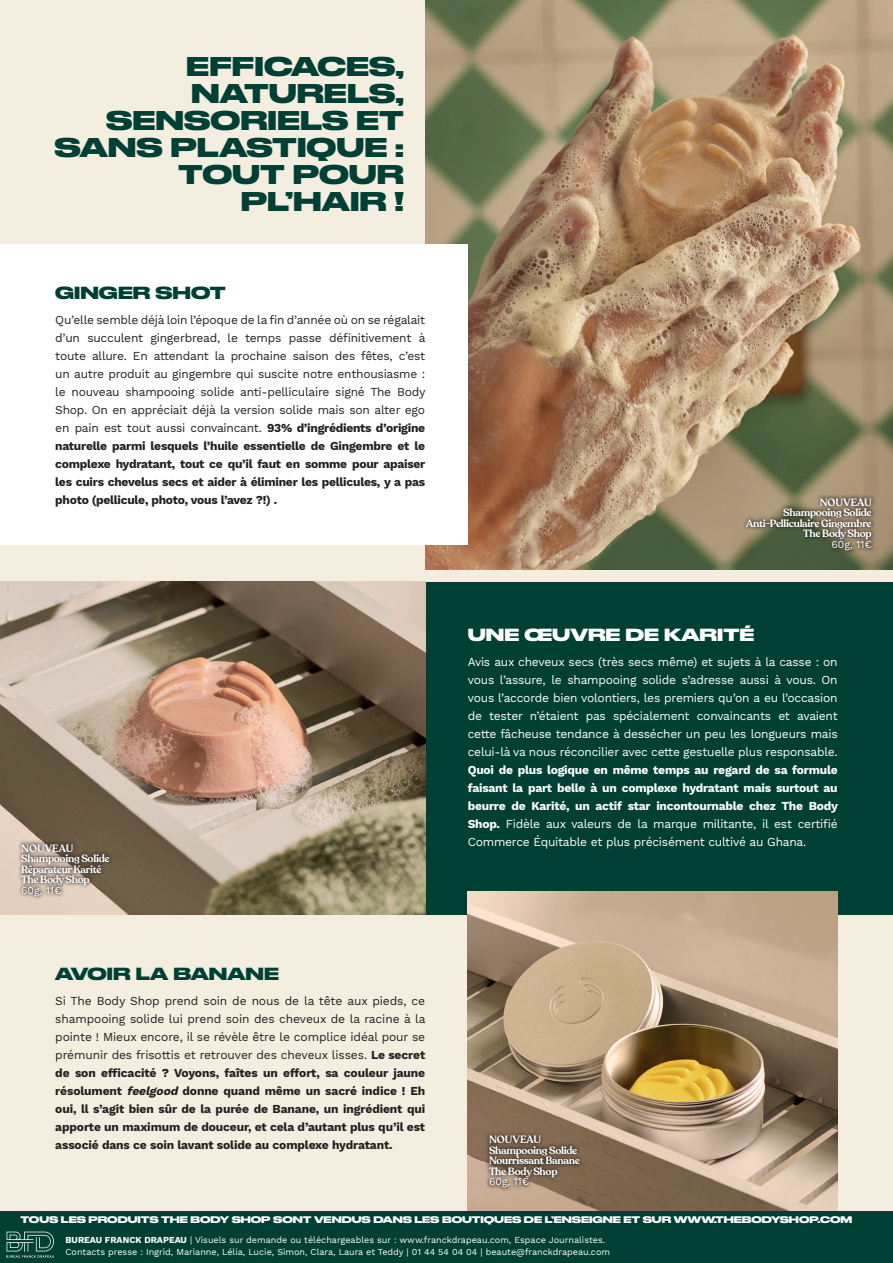
<style>
.page{position:relative;width:893px;height:1263px;background:#f4eee1}
.page>*{position:absolute;margin:0;border:0;box-sizing:border-box;transform-origin:0 0}
.t1{font:700 25.5px/27px "Druk Wide Cy";color:#004034;text-align:right}
.t2{font:700 16.5px "Druk Wide Cy";color:#004034}
.t3{font:700 16.5px "Druk Wide Cy";color:#fff}
.t4{font:12px/18px "Work Sans";letter-spacing:-.02em;color:#231f20;text-align:justify}
.t5{font:700 12px/18px "Work Sans";letter-spacing:-.01em;color:#231f20;text-align:justify}
.t6{font:12px/18px "Work Sans";letter-spacing:-.02em;color:#fff;text-align:justify}
.t7{font:700 12px/18px "Work Sans";letter-spacing:-.02em;color:#fff;text-align:justify}
.t8{font:600 10.5px/10.5px "Recoleta";letter-spacing:-.03em;color:#fff}
.t9{font:10.5px "Work Sans";letter-spacing:-.01em;color:#fff}
.t10{font:9px/12px "Work Sans";color:#fff}
.t11{font:700 9px "Druk Wide Cy";letter-spacing:-.01em;color:#fff}
.s1{font-weight:700}
.s2{font-weight:400}
.s3{font-style:italic}
</style>
<div class="page">
<img style="left:425px;top:0;width:468px;height:569px">
<div style="left:0;top:244px;width:468px;height:301px;background:#fff"></div>
<div style="left:425px;top:582px;width:468px;height:332px;background:#004034"></div>
<img style="left:468px;top:892px;width:370px;height:320px">
<div style="left:0;top:1212px;width:893px;height:51px;background:#004034"></div>
<svg style="left:6px;top:1232px;width:48px;height:26px"></svg>
<img style="left:0;top:582px;width:425px;height:332px">
<div style="left:17px;top:840px;width:97px;height:60px;background:#231f20;opacity:.75"></div>
<div style="left:742px;top:494px;width:134px;height:60px;background:#231f20;opacity:.75"></div>
<div style="left:484px;top:1131px;width:100px;height:61px;background:#231f20;opacity:.75"></div>
<h1 class="t1" style="left:54px;top:51px;width:351px">EFFICACES,<br>NATURELS,<br>SENSORIELS ET<br>SANS PLASTIQUE :<br>TOUT POUR<br>PL’HAIR !</h1>
<h2 class="t2" style="left:55px;top:279px;width:172px">GINGER SHOT</h2>
<p class="t4" style="left:55px;top:311px;width:372px">Qu’elle semble déjà loin l’époque de la fin d’année où on se régalait d’un succulent gingerbread, le temps passe définitivement à toute allure. En attendant la prochaine saison des fêtes, c’est un autre produit au gingembre qui suscite notre enthousiasme : le nouveau shampooing solide anti-pelliculaire signé The Body Shop. On en appréciait déjà la version solide mais son alter ego en pain est tout aussi convaincant. <span class="s1">93% d’ingrédients d’origine naturelle parmi lesquels l’huile essentielle de Gingembre et le complexe hydratant, tout ce qu’il faut en somme pour apaiser les cuirs chevelus secs et aider à éliminer les pellicules, y a pas photo (pellicule, photo, vous l’avez ?!) .</span></p>
<p class="t8" style="left:21px;top:843px;width:90px">NOUVEAU<br>Shampooing Solide<br>Réparateur Karité<br>The Body Shop</p>
<p class="t9" style="left:21px;top:884px;width:42px">60g, 11€</p>
<h2 class="t2" style="left:55px;top:961px;width:225px">AVOIR LA BANANE</h2>
<p class="t5" style="left:55px;top:993px;width:372px"><span class="s2">Si The Body Shop prend soin de nous de la tête aux pieds, ce shampooing solide lui prend soin des cheveux de la racine à la pointe ! Mieux encore, il se révèle être le complice idéal pour se prémunir des frisottis et retrouver des cheveux lisses.</span> Le secret de son efficacité ? Voyons, faîtes un effort, sa couleur jaune résolument <span class="s3">feelgood</span> donne quand même un sacré indice ! Eh oui, ll s’agit bien sûr de la purée de Banane, un ingrédient qui apporte un maximum de douceur, et cela d’autant plus qu’il est associé dans ce soin lavant solide au complexe hydratant.</p>
<p class="t8" style="left:746px;top:497px;width:127px;text-align:right">NOUVEAU<br>Shampooing Solide<br>Anti-Pelliculaire Gingembre<br>The Body Shop</p>
<p class="t9" style="left:832px;top:538px;width:42px">60g, 11€</p>
<h2 class="t3" style="left:468px;top:621px;width:288px">UNE ŒUVRE DE KARITÉ</h2>
<p class="t6" style="left:468px;top:653px;width:371px">Avis aux cheveux secs (très secs même) et sujets à la casse : on vous l’assure, le shampooing solide s’adresse aussi à vous. On vous l’accorde bien volontiers, les premiers qu’on a eu l’occasion de tester n’étaient pas spécialement convaincants et avaient cette fâcheuse tendance à dessécher un peu les longueurs mais celui-là va nous réconcilier avec cette gestuelle plus responsable.</p>
<p class="t7" style="left:468px;top:761px;width:372px">Quoi de plus logique en même temps au regard de sa formule faisant la part belle à un complexe hydratant mais surtout au beurre de Karité, un actif star incontournable chez The Body Shop. <span class="s2">Fidèle aux valeurs de la marque militante, il est certifié Commerce Équitable et plus précisément cultivé au Ghana.</span></p>
<p class="t8" style="left:489px;top:1135px;width:93px">NOUVEAU<br>Shampooing Solide<br>Nourrissant Banane<br>The Body Shop</p>
<p class="t9" style="left:489px;top:1175px;width:42px">60g, 11€</p>
<p class="t11" style="left:21px;top:1212px;width:833px">TOUS LES PRODUITS THE BODY SHOP SONT VENDUS DANS LES BOUTIQUES DE L’ENSEIGNE ET SUR WWW.THEBODYSHOP.COM</p>
<p class="t10" style="left:65px;top:1234px;width:546px"><span class="s1">BUREAU FRANCK DRAPEAU</span> | Visuels sur demande ou téléchargeables sur : www.franckdrapeau.com, Espace Journalistes.<br>Contacts presse : Ingrid, Marianne, Lélia, Lucie, Simon, Clara, Laura et Teddy | 01 44 54 04 04 | beaute@franckdrapeau.com</p>
</div>
